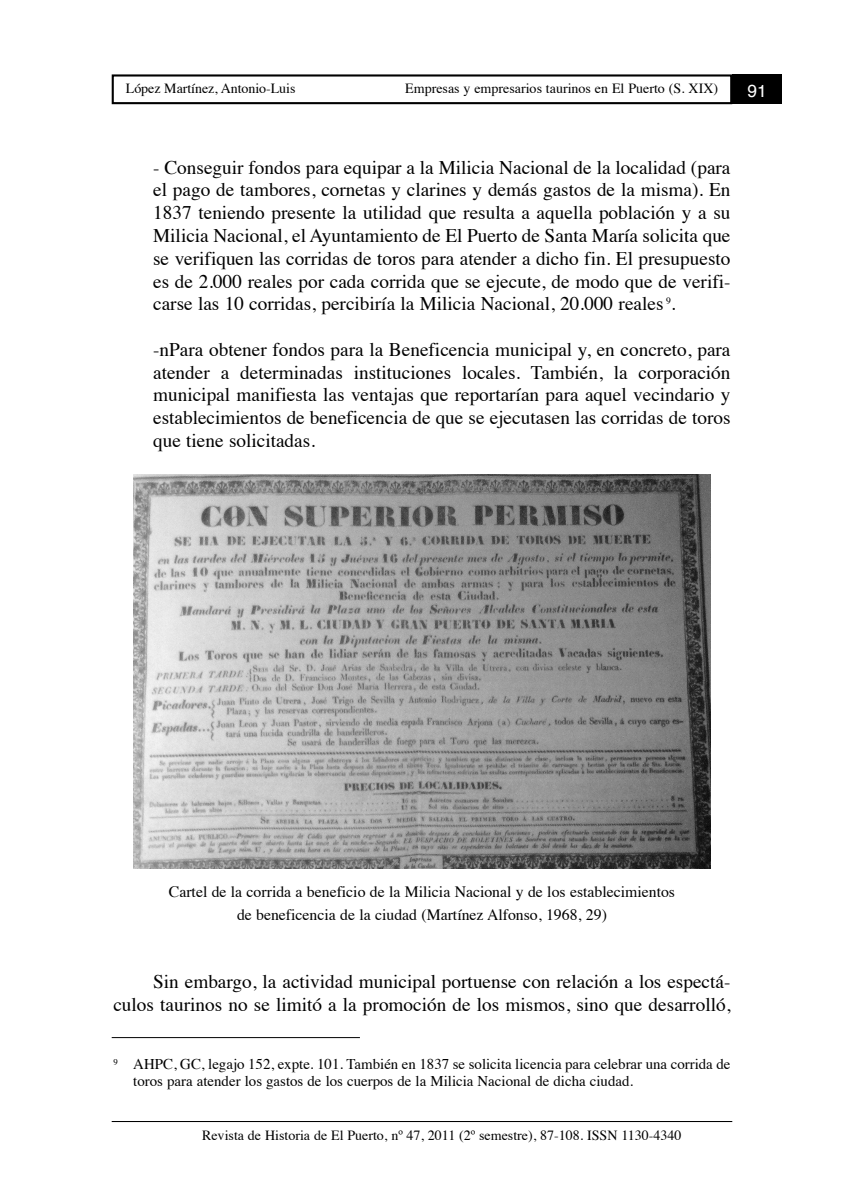
<style>
.page{position:relative;width:844px;height:1191px;background:#fff}
.page>*{position:absolute;margin:0;border:0;box-sizing:border-box;transform-origin:0 0}
.t1{font:19.25px/22.8px "Times";color:#000;text-align:justify}
.t2{font:17.5px "Helvetica";color:#fff}
.t3{font:15.75px/22.8px "Times";color:#000;text-align:center}
.t4{font:14.88px/16.6px "Times";color:#000}
.t5{font:14px "Times";color:#000}
</style>
<div class="page">
<hr style="left:112px;top:1121px;width:620px;height:1px;background:#000">
<hr style="left:112px;top:1037px;width:248px;height:1px;background:#000">
<div style="left:112px;top:74px;width:620px;height:30px;border:2px solid #000"></div>
<div style="left:732px;top:74px;width:49px;height:30px;background:#000"></div>
<img style="left:134px;top:474px;width:576px;height:394px">
<p class="t5" style="left:126px;top:83px;width:171px">López Martínez, Antonio-Luis</p>
<p class="t5" style="left:405px;top:83px;width:314px">Empresas y empresarios taurinos en El Puerto (S. XIX)</p>
<p class="t2" style="left:747px;top:83px;width:21px">91</p>
<p class="t1" style="left:153px;top:157px;width:578px">- Conseguir fondos para equipar a la Milicia Nacional de la localidad (para el pago de tambores, cornetas y clarines y demás gastos de la misma). En 1837 teniendo presente la utilidad que resulta a aquella población y a su Milicia Nacional, el Ayuntamiento de El Puerto de Santa María solicita que se verifiquen las corridas de toros para atender a dicho fin. El presupuesto es de 2.000 reales por cada corrida que se ejecute, de modo que de verifi&shy;carse las 10 corridas, percibiría la Milicia Nacional, 20.000 reales <sup>9</sup>.</p>
<p class="t1" style="left:153px;top:339px;width:578px">-nPara obtener fondos para la Beneficencia municipal y, en concreto, para atender a determinadas instituciones locales. También, la corporación municipal manifiesta las ventajas que reportarían para aquel vecindario y establecimientos de beneficencia de que se ejecutasen las corridas de toros que tiene solicitadas.</p>
<p class="t3" style="left:169px;top:881px;width:507px">Cartel de la corrida a beneficio de la Milicia Nacional y de los establecimientos de beneficencia de la ciudad (Martínez Alfonso, 1968, 29)</p>
<p class="t1" style="left:113px;top:971px;width:618px;text-align:right">Sin embargo, la actividad municipal portuense con relación a los espectá&shy;culos taurinos no se limitó a la promoción de los mismos, sino que desarrolló,</p>
<p class="t4" style="left:133px;top:1057px;width:598px;text-indent:-20px"><sup>9</sup> AHPC, GC, legajo 152, expte. 101. También en 1837 se solicita licencia para celebrar una corrida de toros para atender los gastos de los cuerpos de la Milicia Nacional de dicha ciudad.</p>
<p class="t5" style="left:202px;top:1129px;width:481px">Revista de Historia de El Puerto, nº 47, 2011 (2º semestre), 87-108. ISSN 1130-4340</p>
</div>
